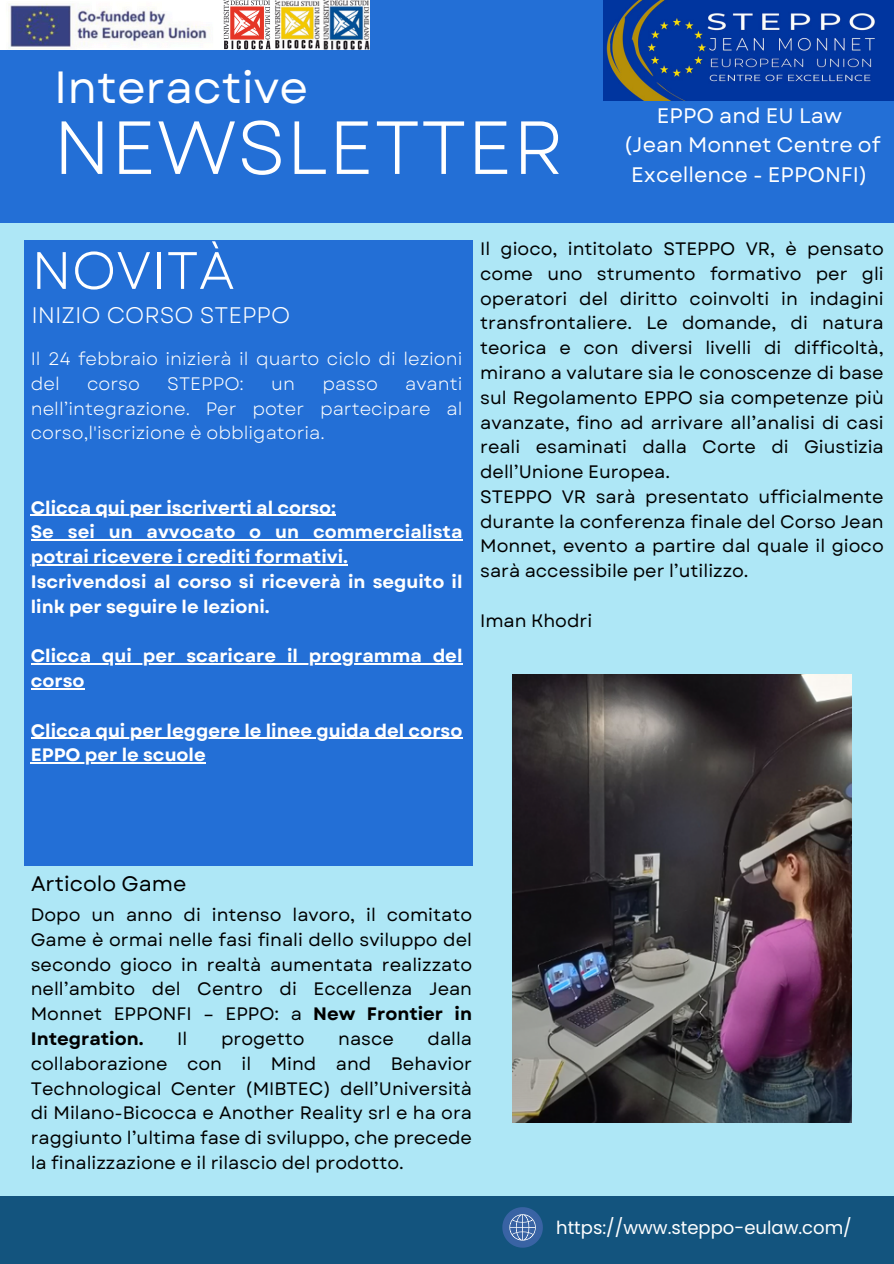
<style>
.page{position:relative;width:894px;height:1264px;background:#fff}
.page>*{position:absolute;margin:0;border:0;box-sizing:border-box;transform-origin:0 0}
.t1{font:75px "Garet";color:#fff}
.t2{font:52.5px "Garet";color:#fff}
.t3{font:45px "Garet";color:#fff}
.t4{font:22.5px "Garet";color:#fff}
.t5{font:21px/29.2px "Garet";color:#fff;text-align:center}
.t6{font:21px "Garet";color:#000}
.t7{font:18px/24.8px "Garet";color:#000;text-align:justify}
.t8{font:700 18px/24.8px "Garet";color:#fff}
.t9{font:18px/24.8px "Garet";color:#fff}
.t10{font:18px "Poppins";color:#fff}
.s1{font-weight:700}
</style>
<div class="page">
<div style="left:0;top:0;width:893px;height:1263px;background:#aee7f6"></div>
<div style="left:0;top:0;width:893px;height:223px;background:#236fd6"></div>
<div style="left:24px;top:240px;width:448px;height:625px;background:#236fd6"></div>
<div style="left:0;top:1196px;width:893px;height:67px;background:#13547e"></div>
<svg style="left:502px;top:1207px;width:40px;height:40px"></svg>
<img style="left:603px;top:0;width:290px;height:100px">
<img style="left:0;top:0;width:369px;height:50px">
<img style="left:512px;top:674px;width:339px;height:448px">
<hr style="left:31px;top:515px;width:305px;height:1px;background:#fff">
<hr style="left:31px;top:539px;width:431px;height:1px;background:#fff">
<hr style="left:31px;top:564px;width:317px;height:1px;background:#fff">
<hr style="left:31px;top:663px;width:431px;height:1px;background:#fff">
<hr style="left:31px;top:688px;width:54px;height:1px;background:#fff">
<hr style="left:31px;top:737px;width:431px;height:1px;background:#fff">
<hr style="left:31px;top:762px;width:175px;height:1px;background:#fff">
<p class="t3" style="left:54px;top:55px;width:255px">Interactive</p>
<h5 class="t1" style="left:53px;top:94px;width:512px">NEWSLETTER</h5>
<p class="t5" style="left:623px;top:101px;width:258px">EPPO and EU Law<br>(Jean Monnet Centre of<br>Excellence - EPPONFI)</p>
<h6 class="t2" style="left:31px;top:233px;width:205px">NOVITÀ</h6>
<h6 class="t4" style="left:31px;top:299px;width:260px">INIZIO CORSO STEPPO</h6>
<p class="t9" style="left:31px;top:346px;width:433px">Il 24 febbraio inizierà il quarto ciclo di lezioni del</p>
<p class="t9" style="left:31px;top:371px;width:433px;text-align:justify;text-indent:374px">avanti nell’integrazione. Per poter partecipare al corso,l'iscrizione è obbligatoria.</p>
<p class="t9" style="left:87px;top:371px;width:54px">corso</p>
<p class="t9" style="left:167px;top:371px;width:78px">STEPPO:</p>
<p class="t9" style="left:271px;top:371px;width:25px">un</p>
<p class="t9" style="left:322px;top:371px;width:57px">passo</p>
<p class="t8" style="left:31px;top:495px;width:433px">Clicca qui per iscriverti al corso:<br>Se sei un avvocato o un commercialista</p>
<p class="t8" style="left:31px;top:544px;width:433px">potrai ricevere i crediti formativi.<br>Iscrivendosi al corso si riceverà in seguito il link per seguire le lezioni.</p>
<p class="t8" style="left:31px;top:643px;width:433px">Clicca qui per scaricare il programma del corso</p>
<h3 class="t8" style="left:31px;top:718px;width:433px">Clicca qui per leggere le linee guida del corso</h3>
<h1 class="t8" style="left:31px;top:742px;width:176px">EPPO per le scuole</h1>
<h2 class="t7" style="left:480px;top:236px;width:405px">Il gioco, intitolato STEPPO VR, è pensato come uno strumento formativo per gli operatori del diritto coinvolti in indagini transfrontaliere. Le domande, di natura teorica e con diversi livelli di difficoltà, mirano a valutare sia le conoscenze di base sul Regolamento EPPO sia competenze più avanzate, fino ad arrivare all’analisi di casi reali esaminati dalla Corte di Giustizia dell’Unione Europea.</h2>
<p class="t7" style="left:480px;top:484px;width:405px">STEPPO VR sarà presentato ufficialmente durante la conferenza finale del Corso Jean Monnet, evento a partire dal quale il gioco sarà accessibile per l’utilizzo.</p>
<p class="t7" style="left:480px;top:608px;width:113px">Iman Khodri</p>
<h6 class="t6" style="left:31px;top:868px;width:157px">Articolo Game</h6>
<p class="t7" style="left:31px;top:902px;width:442px">Dopo un anno di intenso lavoro, il comitato Game è ormai nelle fasi finali dello sviluppo del secondo gioco in realtà aumentata realizzato nell’ambito del Centro di Eccellenza Jean Monnet EPPONFI – EPPO: a <span class="s1">New Frontier in Integration.</span></p>
<p class="t7" style="left:31px;top:1026px;width:442px;text-indent:396px">dalla collaborazione con il Mind and Behavior Technological Center (MIBTEC) dell’Università di Milano-Bicocca e Another Reality srl e ha ora raggiunto l’ultima fase di sviluppo, che precede la finalizzazione e il rilascio del prodotto.</p>
<p class="t7" style="left:177px;top:1026px;width:12px">Il</p>
<p class="t7" style="left:221px;top:1026px;width:85px">progetto</p>
<p class="t7" style="left:338px;top:1026px;width:57px">nasce</p>
<h4 class="t10" style="left:556px;top:1214px;width:297px">https://www.steppo-eulaw.com/</h4>
</div>
